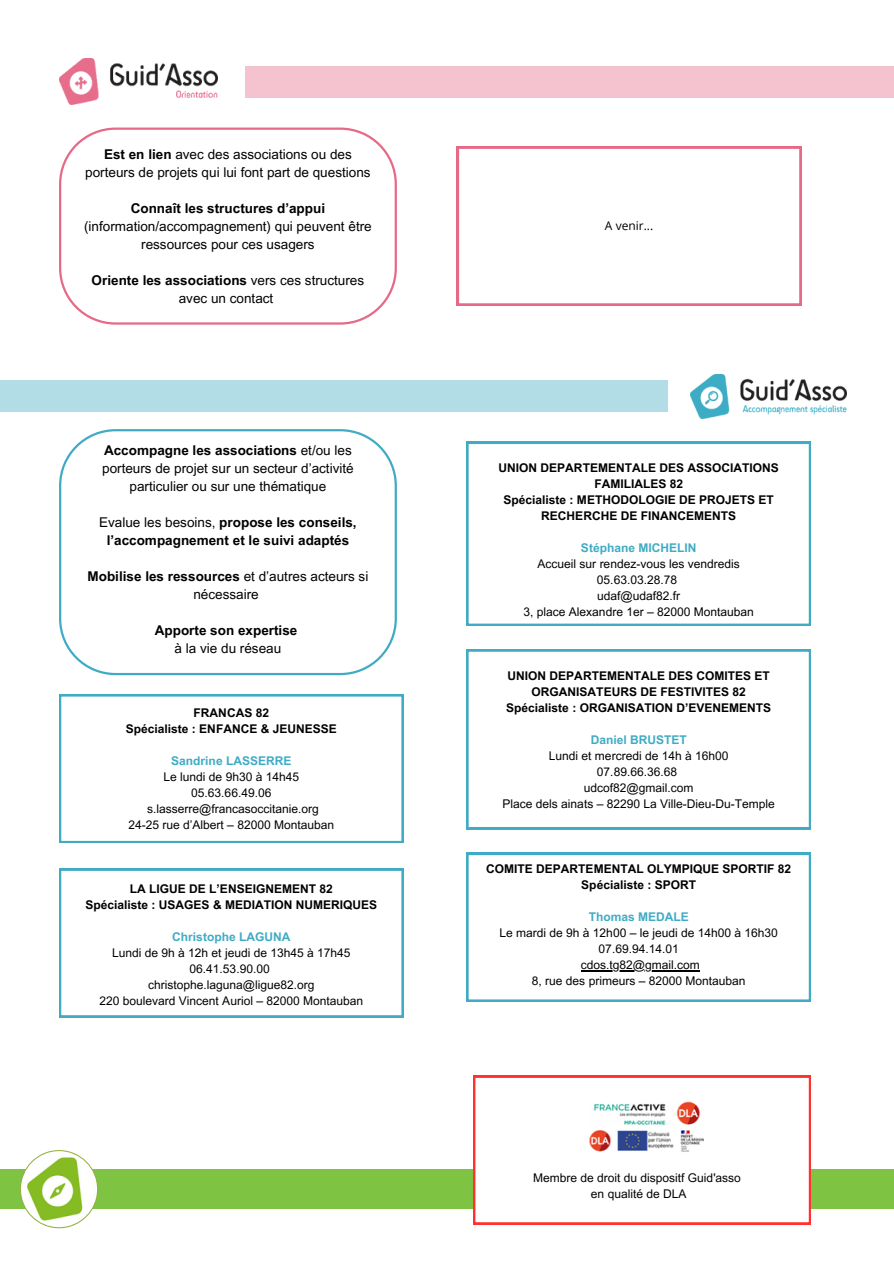
<style>
.page{position:relative;width:894px;height:1264px;background:#fff}
.page>*{position:absolute;margin:0;border:0;box-sizing:border-box;transform-origin:0 0}
.t1{font:13.5px/18px "Arial MT Pro";color:#000;text-align:center}
.t2{font:700 13.5px/18px "Arial MT Pro";color:#000;text-align:center}
.t3{font:12px/16px "Arial MT Pro";color:#000;text-align:center}
.t4{font:700 12px/16px "Arial MT Pro";color:#000;text-align:center}
.t5{font:700 12px "Arial MT Pro";color:#40abc4}
.t6{font:12px "Open Sans";color:#000}
.s1{font-weight:700}
.s2{font-weight:400}
</style>
<div class="page">
<div style="left:0;top:1169px;width:893px;height:39px;background:#7fc342"></div>
<svg style="left:20px;top:1150px;width:78px;height:78px"></svg>
<svg style="left:21px;top:1151px;width:76px;height:76px"></svg>
<img style="left:23px;top:1152px;width:72px;height:73px;border-radius:50%">
<svg style="left:59px;top:127px;width:337px;height:197px"></svg>
<img style="left:59px;top:59px;width:159px;height:46px">
<svg style="left:59px;top:694px;width:344px;height:148px"></svg>
<svg style="left:59px;top:868px;width:344px;height:149px"></svg>
<svg style="left:466px;top:442px;width:344px;height:184px"></svg>
<svg style="left:466px;top:649px;width:344px;height:180px"></svg>
<svg style="left:59px;top:429px;width:337px;height:246px"></svg>
<img style="left:690px;top:374px;width:156px;height:44px">
<svg style="left:466px;top:852px;width:344px;height:149px"></svg>
<hr style="left:580px;top:970px;width:119px;height:1px;background:#000">
<div style="left:245px;top:66px;width:648px;height:31px;background:#f5c3cf"></div>
<div style="left:0;top:380px;width:668px;height:32px;background:#b2dde7"></div>
<svg style="left:473px;top:1075px;width:337px;height:149px"></svg>
<img style="left:574px;top:1097px;width:129px;height:65px">
<svg style="left:456px;top:147px;width:345px;height:158px"></svg>
<h1 class="t1" style="left:85px;top:146px;width:287px"><span class="s1">Est en lien</span> avec des associations ou des porteurs de projets qui lui font part de questions</h1>
<h1 class="t1" style="left:84px;top:200px;width:289px"><span class="s1">Connaît les structures d’appui </span>(information/accompagnement) qui peuvent être ressources pour ces usagers</h1>
<p class="t1" style="left:92px;top:272px;width:274px"><span class="s1">Oriente les associations</span> vers ces structures avec un contact</p>
<h2 class="t1" style="left:102px;top:443px;width:253px"><span class="s1">Accompagne les associations</span> et/ou les porteurs de projet sur un secteur d’activité particulier ou sur une thématique</h2>
<p class="t2" style="left:99px;top:515px;width:259px"><span class="s2">Evalue les besoins,</span> propose les conseils, l’accompagnement et le suivi adaptés</p>
<p class="t1" style="left:87px;top:569px;width:282px"><span class="s1">Mobilise les ressources</span> et d’autres acteurs si nécessaire</p>
<p class="t2" style="left:155px;top:623px;width:144px">Apporte son expertise <span class="s2">à la vie du réseau</span></p>
<p class="t4" style="left:126px;top:706px;width:212px">FRANCAS 82<br>Spécialiste : ENFANCE &amp; JEUNESSE</p>
<p class="t5" style="left:171px;top:756px;width:122px">Sandrine LASSERRE</p>
<h1 class="t3" style="left:163px;top:770px;width:137px">Le lundi de 9h30 à 14h45</h1>
<h1 class="t3" style="left:191px;top:786px;width:82px">05.63.66.49.06</h1>
<h1 class="t3" style="left:147px;top:802px;width:173px">s.lasserre@francasoccitanie.org</h1>
<h1 class="t3" style="left:128px;top:818px;width:207px">24-25 rue d’Albert – 82000 Montauban</h1>
<h2 class="t4" style="left:85px;top:882px;width:293px">LA LIGUE DE L’ENSEIGNEMENT 82<br>Spécialiste : USAGES &amp; MEDIATION NUMERIQUES</h2>
<p class="t5" style="left:172px;top:932px;width:119px">Christophe LAGUNA</p>
<p class="t3" style="left:112px;top:946px;width:240px">Lundi de 9h à 12h et jeudi de 13h45 à 17h45</p>
<p class="t3" style="left:189px;top:962px;width:82px">06.41.53.90.00</p>
<p class="t3" style="left:148px;top:978px;width:168px">christophe.laguna@ligue82.org</p>
<p class="t3" style="left:99px;top:994px;width:265px">220 boulevard Vincent Auriol – 82000 Montauban</p>
<p class="t6" style="left:604px;top:217px;width:50px">A venir...</p>
<h2 class="t4" style="left:498px;top:461px;width:282px">UNION DEPARTEMENTALE DES ASSOCIATIONS<br>FAMILIALES 82<br>Spécialiste : METHODOLOGIE DE PROJETS ET<br>RECHERCHE DE FINANCEMENTS</h2>
<p class="t5" style="left:581px;top:543px;width:117px">Stéphane MICHELIN</p>
<p class="t3" style="left:537px;top:557px;width:204px">Accueil sur rendez-vous les vendredis</p>
<p class="t3" style="left:596px;top:573px;width:82px">05.63.03.28.78</p>
<p class="t3" style="left:597px;top:589px;width:84px">udaf@udaf82.fr</p>
<p class="t3" style="left:523px;top:605px;width:232px">3, place Alexandre 1er – 82000 Montauban</p>
<h2 class="t4" style="left:506px;top:669px;width:266px">UNION DEPARTEMENTALE DES COMITES ET<br>ORGANISATEURS DE FESTIVITES 82<br>Spécialiste : ORGANISATION D’EVENEMENTS</h2>
<p class="t5" style="left:590px;top:735px;width:98px">Daniel BRUSTET</p>
<p class="t3" style="left:548px;top:749px;width:181px">Lundi et mercredi de 14h à 16h00</p>
<p class="t3" style="left:596px;top:765px;width:82px">07.89.66.36.68</p>
<p class="t3" style="left:583px;top:781px;width:111px">udcof82@gmail.com</p>
<p class="t3" style="left:502px;top:797px;width:274px">Place dels ainats – 82290 La Ville-Dieu-Du-Temple</p>
<p class="t4" style="left:486px;top:862px;width:306px">COMITE DEPARTEMENTAL OLYMPIQUE SPORTIF 82<br>Spécialiste : SPORT</p>
<p class="t5" style="left:588px;top:912px;width:102px">Thomas MEDALE</p>
<h2 class="t3" style="left:499px;top:926px;width:280px">Le mardi de 9h à 12h00 – le jeudi de 14h00 à 16h30</h2>
<p class="t3" style="left:598px;top:942px;width:82px">07.69.94.14.01</p>
<p class="t3" style="left:531px;top:958px;width:215px">cdos.tg82@gmail.com<br>8, rue des primeurs – 82000 Montauban</p>
<p class="t3" style="left:533px;top:1171px;width:209px">Membre de droit du dispositf Guid'asso</p>
<p class="t3" style="left:590px;top:1187px;width:97px">en qualité de DLA</p>
</div>
